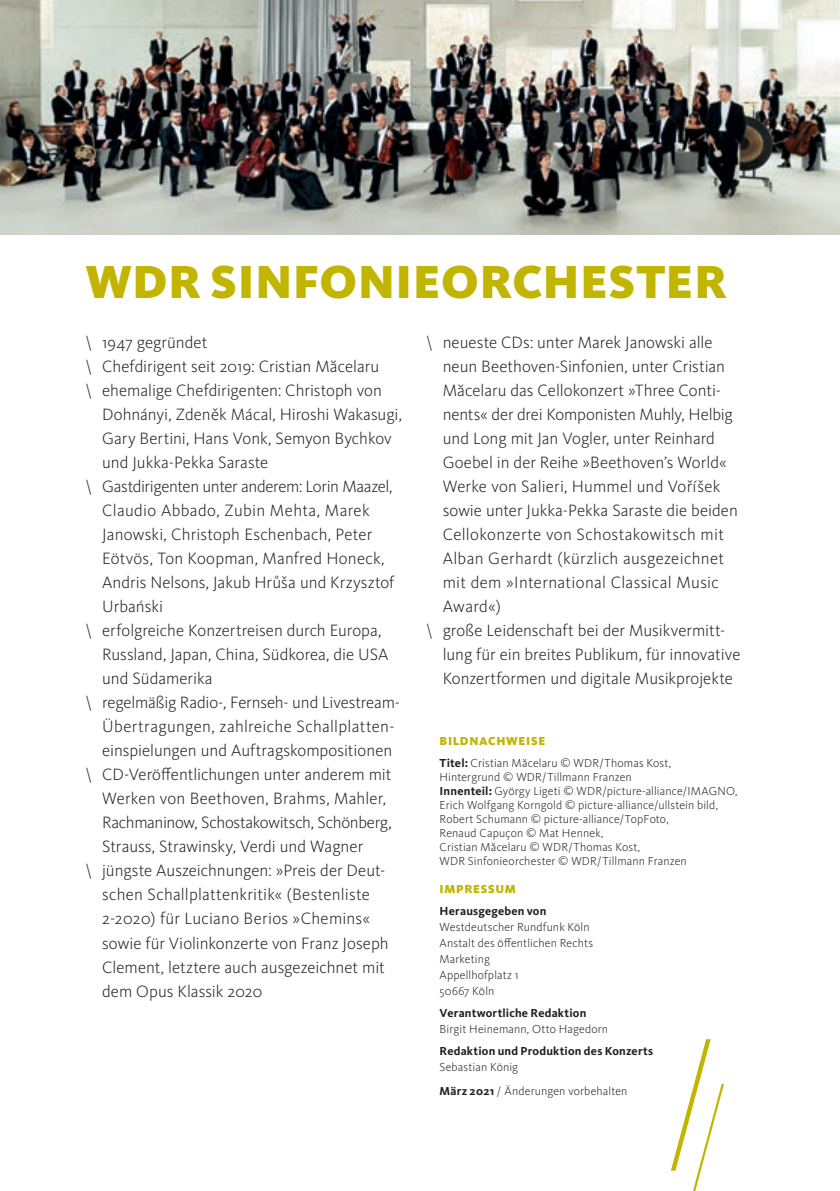
<style>
.page{position:relative;width:840px;height:1191px;background:#fff}
.page>*{position:absolute;margin:0;border:0;box-sizing:border-box;transform-origin:0 0}
.t1{font:900 48px "WDR Sans";letter-spacing:.015em;color:#c2b501}
.t2{font:300 17px "WDR Sans";color:#231f20}
.t3{font:300 17px "WDR Sans";letter-spacing:.02em;color:#231f20}
.t4{font:300 17px "WDR Sans";letter-spacing:-.025em;color:#231f20}
.t5{font:300 12px/14px "WDR Sans";letter-spacing:.01em;color:#231f20}
.t6{font:700 12px "WDR Sans";letter-spacing:.015em;color:#231f20}
.t7{font:900 12px "WDR Sans";letter-spacing:.055em;color:#c2b501}
.s1{font-weight:900;color:#c2b501}
.s2{font-weight:700}
</style>
<div class="page">
<svg style="left:671px;top:1039px;width:52px;height:152px"></svg>
<img style="left:0;top:0;width:839px;height:234px">
<h1 class="t1" style="left:85px;top:253px;width:642px">WDR SINFONIEORCHESTER</h1>
<p class="t2" style="left:85px;top:332px;width:124px">\ 1947 gegründet</p>
<p class="t2" style="left:85px;top:356px;width:295px">\ Chefdirigent seit 2019: Cristian Măcelaru</p>
<p class="t2" style="left:85px;top:380px;width:298px">\ ehemalige Chefdirigenten: Christoph von</p>
<p class="t2" style="left:102px;top:404px;width:301px">Dohnányi, Zdeněk Mácal, Hiroshi Wakasugi,</p>
<p class="t2" style="left:102px;top:428px;width:291px">Gary Bertini, Hans Vonk, Semyon Bychkov</p>
<p class="t2" style="left:102px;top:452px;width:168px">und Jukka-Pekka Saraste</p>
<p class="t4" style="left:85px;top:476px;width:309px">\ Gastdirigenten unter anderem: Lorin Maazel,</p>
<p class="t3" style="left:102px;top:500px;width:269px">Claudio Abbado, Zubin Mehta, Marek</p>
<p class="t2" style="left:102px;top:524px;width:271px">Janowski, Christoph Eschenbach, Peter</p>
<p class="t2" style="left:102px;top:548px;width:284px">Eötvös, Ton Koopman, Manfred Honeck,</p>
<p class="t2" style="left:102px;top:572px;width:293px">Andris Nelsons, Jakub Hrůša und Krzysztof</p>
<p class="t2" style="left:102px;top:596px;width:62px">Urbański</p>
<p class="t2" style="left:85px;top:620px;width:298px">\ erfolgreiche Konzertreisen durch Europa,</p>
<p class="t2" style="left:102px;top:644px;width:288px">Russland, Japan, China, Südkorea, die USA</p>
<p class="t2" style="left:102px;top:668px;width:112px">und Südamerika</p>
<p class="t2" style="left:85px;top:692px;width:316px">\ regelmäßig Radio-, Fernseh- und Livestream-</p>
<p class="t2" style="left:102px;top:716px;width:294px">Übertragungen, zahlreiche Schallplatten-</p>
<p class="t2" style="left:102px;top:740px;width:291px">einspielungen und Auftragskompositionen</p>
<p class="t2" style="left:85px;top:764px;width:308px">\ CD-Veröffentlichungen unter anderem mit</p>
<p class="t2" style="left:102px;top:788px;width:285px">Werken von Beethoven, Brahms, Mahler,</p>
<p class="t2" style="left:102px;top:812px;width:291px">Rachmaninow, Schostakowitsch, Schönberg,</p>
<p class="t2" style="left:102px;top:836px;width:262px">Strauss, Strawinsky, Verdi und Wagner</p>
<p class="t2" style="left:85px;top:860px;width:301px">\ jüngste Auszeichnungen: »Preis der Deut-</p>
<p class="t2" style="left:102px;top:884px;width:269px">schen Schallplattenkritik« (Bestenliste</p>
<p class="t2" style="left:102px;top:908px;width:269px">2-2020) für Luciano Berios »Chemins«</p>
<p class="t2" style="left:102px;top:932px;width:288px">sowie für Violinkonzerte von Franz Joseph</p>
<p class="t2" style="left:102px;top:956px;width:284px">Clement, letztere auch ausgezeichnet mit</p>
<p class="t2" style="left:102px;top:980px;width:162px">dem Opus Klassik 2020</p>
<p class="t2" style="left:425px;top:332px;width:288px">\ neueste CDs: unter Marek Janowski alle</p>
<p class="t2" style="left:442px;top:356px;width:284px">neun Beethoven-Sinfonien, unter Cristian</p>
<p class="t2" style="left:442px;top:380px;width:280px">Măcelaru das Cellokonzert »Three Conti-</p>
<p class="t2" style="left:442px;top:404px;width:291px">nents« der drei Komponisten Muhly, Helbig</p>
<p class="t2" style="left:442px;top:428px;width:273px">und Long mit Jan Vogler, unter Reinhard</p>
<p class="t2" style="left:442px;top:452px;width:285px">Goebel in der Reihe »Beethoven’s World«</p>
<p class="t2" style="left:442px;top:476px;width:279px">Werke von Salieri, Hummel und Voříšek</p>
<p class="t2" style="left:442px;top:500px;width:296px">sowie unter Jukka-Pekka Saraste die beiden</p>
<p class="t3" style="left:442px;top:524px;width:283px">Cellokonzerte von Schostakowitsch mit</p>
<p class="t2" style="left:442px;top:548px;width:283px">Alban Gerhardt (kürzlich ausgezeichnet</p>
<p class="t3" style="left:442px;top:572px;width:277px">mit dem »International Classical Music</p>
<p class="t2" style="left:442px;top:596px;width:60px">Award«)</p>
<p class="t2" style="left:425px;top:620px;width:301px">\ große Leidenschaft bei der Musikvermitt-</p>
<p class="t2" style="left:442px;top:644px;width:299px">lung für ein breites Publikum, für innovative</p>
<p class="t2" style="left:442px;top:668px;width:292px">Konzertformen und digitale Musikprojekte</p>
<p class="t5" style="left:439px;top:730px;width:233px;line-height:22px"><span class="s1">BILDNACHWEISE<br></span><span class="s2">Titel:</span> Cristian Măcelaru © WDR/Thomas Kost,</p>
<p class="t5" style="left:439px;top:770px;width:299px">Hintergrund © WDR/Tillmann Franzen<br><span class="s2">Innenteil:</span> György Ligeti © WDR/picture-alliance/IMAGNO, Erich Wolfgang Korngold © picture-alliance/ullstein bild, Robert Schumann © picture-alliance/TopFoto,<br>Renaud Capuçon © Mat Hennek,<br>Cristian Măcelaru © WDR/Thomas Kost,<br>WDR Sinfonieorchester © WDR/Tillmann Franzen</p>
<p class="t7" style="left:439px;top:882px;width:78px">IMPRESSUM</p>
<p class="t6" style="left:439px;top:904px;width:108px">Herausgegeben von</p>
<p class="t5" style="left:439px;top:919px;width:155px;line-height:16px">Westdeutscher Rundfunk Köln<br>Anstalt des öffentlichen Rechts<br>Marketing<br>Appellhofplatz 1<br>50667 Köln</p>
<p class="t6" style="left:439px;top:1006px;width:148px">Verantwortliche Redaktion</p>
<p class="t5" style="left:439px;top:1022px;width:170px">Birgit Heinemann, Otto Hagedorn</p>
<p class="t6" style="left:439px;top:1044px;width:215px">Redaktion und Produktion des Konzerts</p>
<p class="t5" style="left:439px;top:1055px;width:189px;line-height:24px">Sebastian König<br><span class="s2">März 2021</span> / Änderungen vorbehalten</p>
</div>
